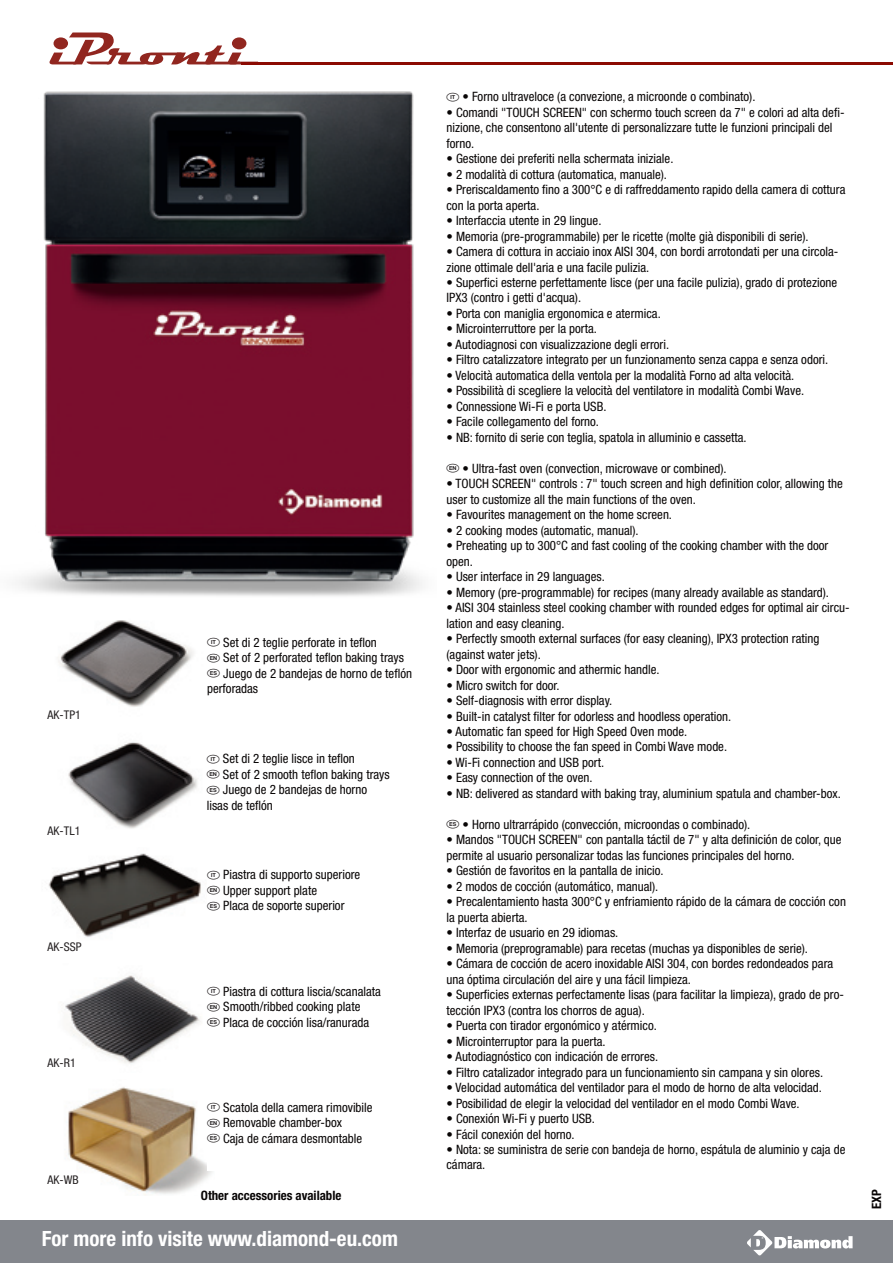
<style>
.page{position:relative;width:893px;height:1263px;background:#fff}
.page>*{position:absolute;margin:0;border:0;box-sizing:border-box;transform-origin:0 0}
.t1{font:700 condensed 21px "Helvetica Neue";color:#fff}
.t2{font:condensed 12.9px/15.5px "Helvetica Neue";color:#080505}
.t3{font:700 condensed 12.9px "Helvetica Neue";color:#080505}
.t4{font:condensed 12px "Helvetica Neue";color:#231f20}
</style>
<div class="page">
<img style="left:18px;top:64px;width:418px;height:532px">
<img style="left:65px;top:975px;width:136px;height:89px">
<img style="left:48px;top:853px;width:153px;height:84px">
<img style="left:68px;top:742px;width:129px;height:87px">
<img style="left:58px;top:620px;width:135px;height:87px">
<img style="left:68px;top:1087px;width:144px;height:108px">
<div style="left:0;top:1220px;width:893px;height:43px;background:#83868c"></div>
<div style="left:201px;top:1190px;width:188px;height:22px;background:#fff"></div>
<div style="left:43px;top:30px;width:226px;height:36px;background:#fff"></div>
<svg style="left:49px;top:33px;width:209px;height:32px"></svg>
<hr style="left:242px;top:62px;width:651px;height:2px;background:#8b0a02">
<svg style="left:747px;top:1230px;width:106px;height:25px"></svg>
<div style="left:207px;top:1102px;width:189px;height:69px;background:#fff"></div>
<p class="t4" style="left:48px;top:708px;width:35px">AK-TP1</p>
<p class="t4" style="left:48px;top:824px;width:34px">AK-TL1</p>
<p class="t4" style="left:48px;top:940px;width:35px">AK-SSP</p>
<p class="t4" style="left:48px;top:1056px;width:30px">AK-R1</p>
<p class="t4" style="left:48px;top:1172px;width:33px">AK-WB</p>
<p class="t2" style="left:207px;top:634px;width:171px"><sup>I</sup> Set di 2 teglie perforate in teflon</p>
<p class="t2" style="left:223px;top:650px;width:182px">Set of 2 perforated teflon baking trays</p>
<p class="t2" style="left:207px;top:665px;width:206px"><sup>E</sup> Juego de 2 bandejas de horno de teflón</p>
<p class="t2" style="left:207px;top:681px;width:53px">perforadas</p>
<p class="t2" style="left:207px;top:751px;width:150px"><sup>I</sup> Set di 2 teglie lisce in teflon</p>
<p class="t2" style="left:223px;top:766px;width:168px">Set of 2 smooth teflon baking trays</p>
<p class="t2" style="left:207px;top:782px;width:162px"><sup>E</sup> Juego de 2 bandejas de horno</p>
<p class="t2" style="left:207px;top:797px;width:68px">lisas de teflón</p>
<p class="t2" style="left:207px;top:867px;width:155px"><sup>I</sup> Piastra di supporto superiore</p>
<p class="t2" style="left:223px;top:882px;width:95px">Upper support plate</p>
<p class="t2" style="left:207px;top:898px;width:139px"><sup>E</sup> Placa de soporte superior</p>
<p class="t2" style="left:207px;top:983px;width:175px"><sup>I</sup> Piastra di cottura liscia/scanalata</p>
<p class="t2" style="left:223px;top:999px;width:139px">Smooth/ribbed cooking plate</p>
<p class="t2" style="left:207px;top:1014px;width:164px"><sup>E</sup> Placa de cocción lisa/ranurada</p>
<p class="t2" style="left:207px;top:1099px;width:167px"><sup>I</sup> Scatola della camera rimovibile</p>
<p class="t2" style="left:223px;top:1115px;width:120px">Removable chamber-box</p>
<p class="t2" style="left:207px;top:1130px;width:157px"><sup>E</sup> Caja de cámara desmontable</p>
<p class="t3" style="left:201px;top:1187px;width:142px">Other accessories available</p>
<h1 class="t1" style="left:42px;top:1226px;width:358px">For more info visite www.diamond-eu.com</h1>
<p class="t2" style="left:446px;top:89px;width:311px"><sup>I</sup> • Forno ultraveloce (a convezione, a microonde o combinato).</p>
<p class="t2" style="left:446px;top:104px;width:400px">• Comandi "TOUCH SCREEN" con schermo touch screen da 7" e colori ad alta defi&shy;nizione, che consentono all'utente di personalizzare tutte le funzioni principali del forno.</p>
<p class="t2" style="left:446px;top:151px;width:228px">• Gestione dei preferiti nella schermata iniziale.</p>
<p class="t2" style="left:446px;top:166px;width:222px">• 2 modalità di cottura (automatica, manuale).</p>
<p class="t2" style="left:446px;top:182px;width:400px">• Preriscaldamento fino a 300°C e di raffreddamento rapido della camera di cottura con la porta aperta.</p>
<p class="t2" style="left:446px;top:213px;width:156px">• Interfaccia utente in 29 lingue.</p>
<p class="t2" style="left:446px;top:228px;width:364px">• Memoria (pre-programmabile) per le ricette (molte già disponibili di serie).</p>
<p class="t2" style="left:446px;top:244px;width:393px">• Camera di cottura in acciaio inox AISI 304, con bordi arrotondati per una circola&shy;zione ottimale dell'aria e una facile pulizia.</p>
<p class="t2" style="left:446px;top:275px;width:392px">• Superfici esterne perfettamente lisce (per una facile pulizia), grado di protezione<br>IPX3 (contro i getti d'acqua).</p>
<p class="t2" style="left:446px;top:306px;width:216px">• Porta con maniglia ergonomica e atermica.</p>
<p class="t2" style="left:446px;top:321px;width:152px">• Microinterruttore per la porta.</p>
<p class="t2" style="left:446px;top:337px;width:224px">• Autodiagnosi con visualizzazione degli errori.</p>
<p class="t2" style="left:446px;top:352px;width:383px">• Filtro catalizzatore integrato per un funzionamento senza cappa e senza odori.</p>
<p class="t2" style="left:446px;top:367px;width:349px">• Velocità automatica della ventola per la modalità Forno ad alta velocità.</p>
<p class="t2" style="left:446px;top:383px;width:359px">• Possibilità di scegliere la velocità del ventilatore in modalità Combi Wave.</p>
<p class="t2" style="left:446px;top:398px;width:161px">• Connessione Wi-Fi e porta USB.</p>
<p class="t2" style="left:446px;top:414px;width:154px">• Facile collegamento del forno.</p>
<p class="t2" style="left:446px;top:429px;width:302px">• NB: fornito di serie con teglia, spatola in alluminio e cassetta.</p>
<p class="t2" style="left:463px;top:460px;width:266px">• Ultra-fast oven (convection, microwave or combined).</p>
<p class="t2" style="left:446px;top:476px;width:398px">• TOUCH SCREEN" controls : 7" touch screen and high definition color, allowing the user to customize all the main functions of the oven.</p>
<p class="t2" style="left:446px;top:507px;width:227px">• Favourites management on the home screen.</p>
<p class="t2" style="left:446px;top:522px;width:194px">• 2 cooking modes (automatic, manual).</p>
<p class="t2" style="left:446px;top:538px;width:383px">• Preheating up to 300°C and fast cooling of the cooking chamber with the door open.</p>
<p class="t2" style="left:446px;top:569px;width:160px">• User interface in 29 languages.</p>
<p class="t2" style="left:446px;top:584px;width:384px">• Memory (pre-programmable) for recipes (many already available as standard).</p>
<p class="t2" style="left:446px;top:600px;width:405px">• AISI 304 stainless steel cooking chamber with rounded edges for optimal air circu&shy;lation and easy cleaning.</p>
<p class="t2" style="left:446px;top:631px;width:374px">• Perfectly smooth external surfaces (for easy cleaning), IPX3 protection rating (against water jets).</p>
<p class="t2" style="left:446px;top:662px;width:215px">• Door with ergonomic and athermic handle.</p>
<p class="t2" style="left:446px;top:677px;width:115px">• Micro switch for door.</p>
<p class="t2" style="left:446px;top:693px;width:167px">• Self-diagnosis with error display.</p>
<p class="t2" style="left:446px;top:708px;width:286px">• Built-in catalyst filter for odorless and hoodless operation.</p>
<p class="t2" style="left:446px;top:724px;width:242px">• Automatic fan speed for High Speed Oven mode.</p>
<p class="t2" style="left:446px;top:739px;width:282px">• Possibility to choose the fan speed in Combi Wave mode.</p>
<p class="t2" style="left:446px;top:754px;width:159px">• Wi-Fi connection and USB port.</p>
<p class="t2" style="left:446px;top:770px;width:148px">• Easy connection of the oven.</p>
<p class="t2" style="left:446px;top:785px;width:396px">• NB: delivered as standard with baking tray, aluminium spatula and chamber-box.</p>
<p class="t2" style="left:446px;top:816px;width:305px"><sup>E</sup> • Horno ultrarrápido (convección, microondas o combinado).</p>
<p class="t2" style="left:446px;top:832px;width:396px">• Mandos "TOUCH SCREEN" con pantalla táctil de 7" y alta definición de color, que permite al usuario personalizar todas las funciones principales del horno.</p>
<p class="t2" style="left:446px;top:863px;width:219px">• Gestión de favoritos en la pantalla de inicio.</p>
<p class="t2" style="left:446px;top:878px;width:213px">• 2 modos de cocción (automático, manual).</p>
<p class="t2" style="left:446px;top:894px;width:401px">• Precalentamiento hasta 300°C y enfriamiento rápido de la cámara de cocción con la puerta abierta.</p>
<p class="t2" style="left:446px;top:925px;width:173px">• Interfaz de usuario en 29 idiomas.</p>
<p class="t2" style="left:446px;top:940px;width:363px">• Memoria (preprogramable) para recetas (muchas ya disponibles de serie).</p>
<p class="t2" style="left:446px;top:956px;width:388px">• Cámara de cocción de acero inoxidable AISI 304, con bordes redondeados para una óptima circulación del aire y una fácil limpieza.</p>
<p class="t2" style="left:446px;top:987px;width:399px">• Superficies externas perfectamente lisas (para facilitar la limpieza), grado de pro&shy;tección IPX3 (contra los chorros de agua).</p>
<p class="t2" style="left:446px;top:1018px;width:212px">• Puerta con tirador ergonómico y atérmico.</p>
<p class="t2" style="left:446px;top:1033px;width:160px">• Microinterruptor para la puerta.</p>
<p class="t2" style="left:446px;top:1049px;width:213px">• Autodiagnóstico con indicación de errores.</p>
<p class="t2" style="left:446px;top:1064px;width:378px">• Filtro catalizador integrado para un funcionamiento sin campana y sin olores.</p>
<p class="t2" style="left:446px;top:1080px;width:377px">• Velocidad automática del ventilador para el modo de horno de alta velocidad.</p>
<p class="t2" style="left:446px;top:1095px;width:355px">• Posibilidad de elegir la velocidad del ventilador en el modo Combi Wave.</p>
<p class="t2" style="left:446px;top:1111px;width:150px">• Conexión Wi-Fi y puerto USB.</p>
<p class="t2" style="left:446px;top:1126px;width:130px">• Fácil conexión del horno.</p>
<p class="t2" style="left:446px;top:1141px;width:400px">• Nota: se suministra de serie con bandeja de horno, espátula de aluminio y caja de cámara.</p>
<p class="t3" style="left:869px;top:1209px;width:21px;rotate:-90deg">EXP</p>
</div>
